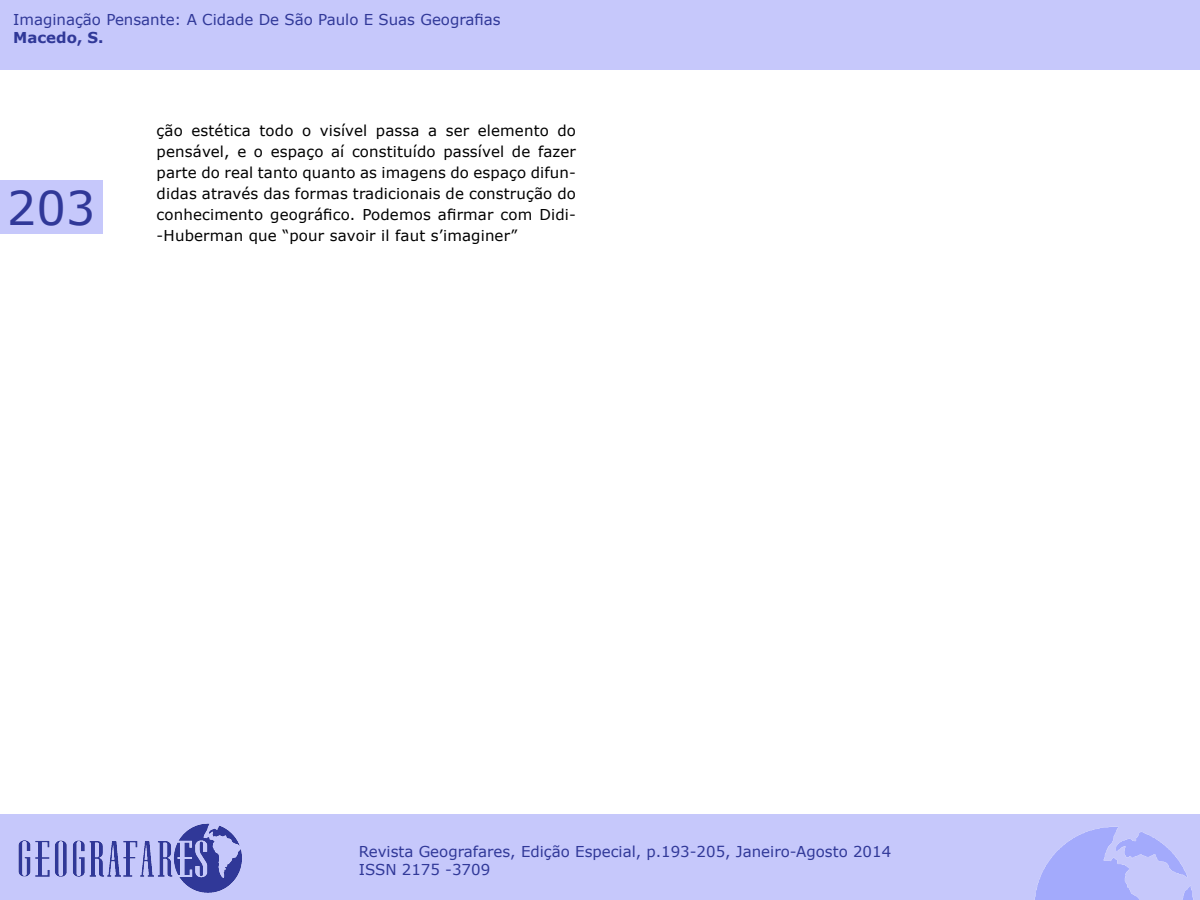
<style>
.page{position:relative;width:1200px;height:900px;background:#fff}
.page>*{position:absolute;margin:0;border:0;box-sizing:border-box;transform-origin:0 0}
.t1{font:46.5px "Verdana";color:#303898}
.t2{font:15px/21px "Verdana";letter-spacing:.01em;color:#000;text-align:justify}
.t3{font:15px/18px "Verdana";color:#303898}
.t4{font:700 15px "Verdana";color:#303898}
</style>
<div class="page">
<div style="left:0;top:180px;width:102px;height:54px;background:#c6c8fb"></div>
<div style="left:0;top:814px;width:1200px;height:86px;background:#c6c8fb"></div>
<img style="left:18px;top:823px;width:224px;height:70px">
<img style="left:1035px;top:827px;width:158px;height:73px">
<div style="left:0;top:0;width:1200px;height:69px;background:#c6c8fb"></div>
<p class="t3" style="left:13px;top:11px;width:489px">Imaginação Pensante: A Cidade De São Paulo E Suas Geografias</p>
<p class="t4" style="left:13px;top:27px;width:92px">Macedo, S.</p>
<h1 class="t1" style="left:7px;top:176px;width:90px">203</h1>
<p class="t2" style="left:157px;top:120px;width:421px">ção estética todo o visível passa a ser elemento do pensável, e o espaço aí constituído passível de fazer parte do real tanto quanto as imagens do espaço difun&shy;didas através das formas tradicionais de construção do conhecimento geográfico. Podemos afirmar com Didi--Huberman que “pour savoir il faut s’imaginer”</p>
<p class="t3" style="left:359px;top:843px;width:534px">Revista Geografares, Edição Especial, p.193-205, Janeiro-Agosto 2014<br>ISSN 2175 -3709</p>
</div>
